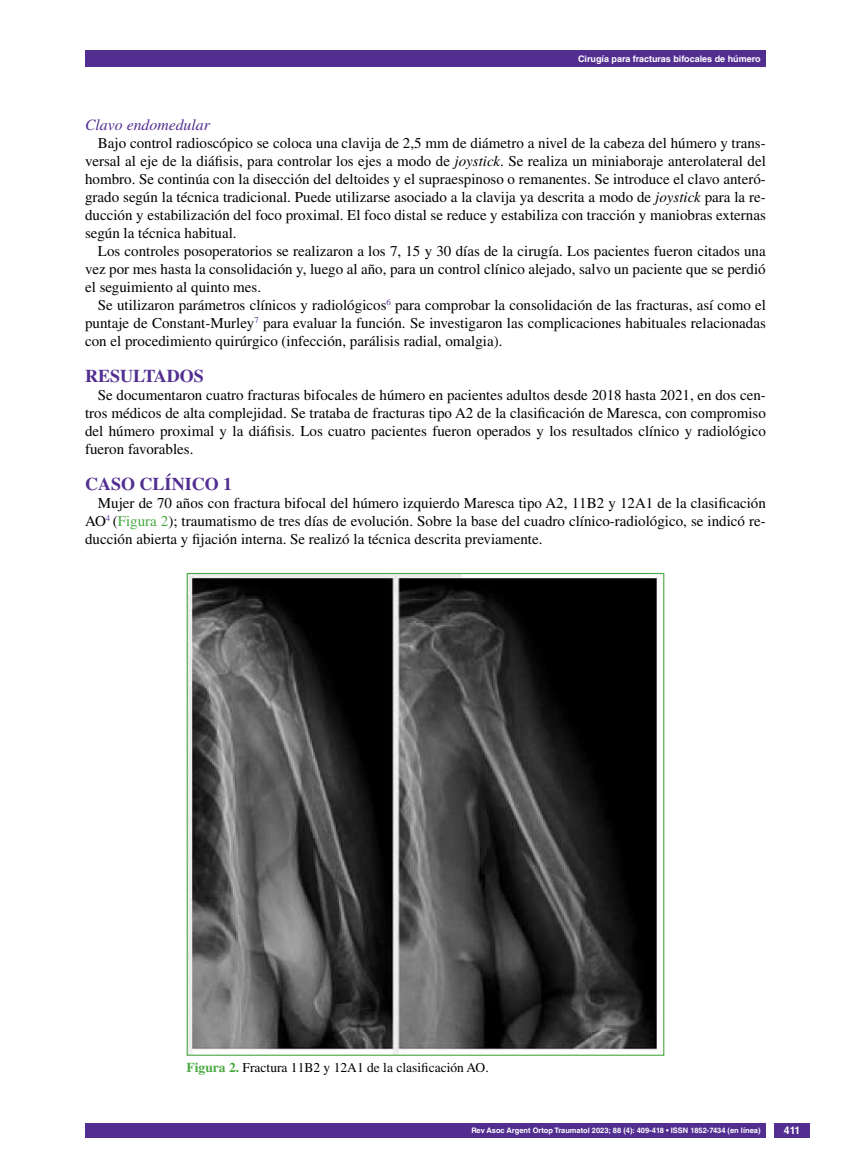
<style>
.page{position:relative;width:851px;height:1170px;background:#fff}
.page>*{position:absolute;margin:0;border:0;box-sizing:border-box;transform-origin:0 0}
.t1{font:700 18px "Times LT Std";color:#522e91}
.t2{font:italic 15.75px "Times LT Std";color:#522e91}
.t3{font:15px/18px "Times LT Std";color:#000;text-align:justify}
.t4{font:13.5px "Times LT Std";color:#000}
.t5{font:700 10.5px "Helvetica LT Std";color:#fff}
.t6{font:700 9px "Helvetica LT Std";color:#fff}
.t7{font:700 7.5px "Helvetica LT Std";color:#fff}
.s1{font-style:italic}
.s2{color:#49a942}
.s3{font-weight:700;color:#49a942}
</style>
<div class="page">
<div style="left:85px;top:50px;width:680px;height:17px;background:#522e91"></div>
<div style="left:85px;top:1123px;width:680px;height:14px;background:#522e91"></div>
<div style="left:774px;top:1123px;width:35px;height:14px;background:#522e91"></div>
<img style="left:189px;top:575px;width:470px;height:478px">
<p class="t6" style="left:578px;top:53px;width:184px">Cirugía para fracturas bifocales de húmero</p>
<p class="t2" style="left:85px;top:116px;width:126px">Clavo endomedular</p>
<p class="t3" style="left:85px;top:134px;width:682px;text-indent:13px">Bajo control radioscópico se coloca una clavija de 2,5 mm de diámetro a nivel de la cabeza del húmero y trans&shy;versal al eje de la diáfisis, para controlar los ejes a modo de <span class="s1">joystick</span>. Se realiza un miniaboraje anterolateral del hombro. Se continúa con la disección del deltoides y el supraespinoso o remanentes. Se introduce el clavo anteró&shy;grado según la técnica tradicional. Puede utilizarse asociado a la clavija ya descrita a modo de <span class="s1">joystick</span> para la re&shy;ducción y estabilización del foco proximal. El foco distal se reduce y estabiliza con tracción y maniobras externas según la técnica habitual.</p>
<p class="t3" style="left:85px;top:242px;width:682px;text-indent:13px">Los controles posoperatorios se realizaron a los 7, 15 y 30 días de la cirugía. Los pacientes fueron citados una vez por mes hasta la consolidación y, luego al año, para un control clínico alejado, salvo un paciente que se perdió el seguimiento al quinto mes.</p>
<p class="t3" style="left:85px;top:296px;width:682px;text-indent:13px">Se utilizaron parámetros clínicos y radiológicos<sup>6</sup> para comprobar la consolidación de las fracturas, así como el puntaje de Constant-Murley<sup>7</sup> para evaluar la función. Se investigaron las complicaciones habituales relacionadas con el procedimiento quirúrgico (infección, parálisis radial, omalgia).</p>
<p class="t1" style="left:85px;top:365px;width:120px">RESULTADOS</p>
<p class="t3" style="left:85px;top:386px;width:682px;text-indent:13px">Se documentaron cuatro fracturas bifocales de húmero en pacientes adultos desde 2018 hasta 2021, en dos cen&shy;tros médicos de alta complejidad. Se trataba de fracturas tipo A2 de la clasificación de Maresca, con compromiso del húmero proximal y la diáfisis. Los cuatro pacientes fueron operados y los resultados clínico y radiológico fueron favorables.</p>
<p class="t1" style="left:85px;top:473px;width:149px">CASO CLÍNICO 1</p>
<p class="t3" style="left:85px;top:494px;width:682px;text-indent:13px">Mujer de 70 años con fractura bifocal del húmero izquierdo Maresca tipo A2, 11B2 y 12A1 de la clasificación AO<sup>4</sup> (<span class="s2">Figura 2</span>); traumatismo de tres días de evolución. Sobre la base del cuadro clínico-radiológico, se indicó re&shy;ducción abierta y fijación interna. Se realizó la técnica descrita previamente.</p>
<p class="t4" style="left:187px;top:1059px;width:303px"><span class="s3">Figura 2.</span> Fractura 11B2 y 12A1 de la clasificación AO.</p>
<p class="t7" style="left:471px;top:1125px;width:291px">Rev Asoc Argent Ortop Traumatol 2023; 88 (4): 409-418 • ISSN 1852-7434 (en línea)</p>
<p class="t5" style="left:783px;top:1124px;width:18px">411</p>
</div>
